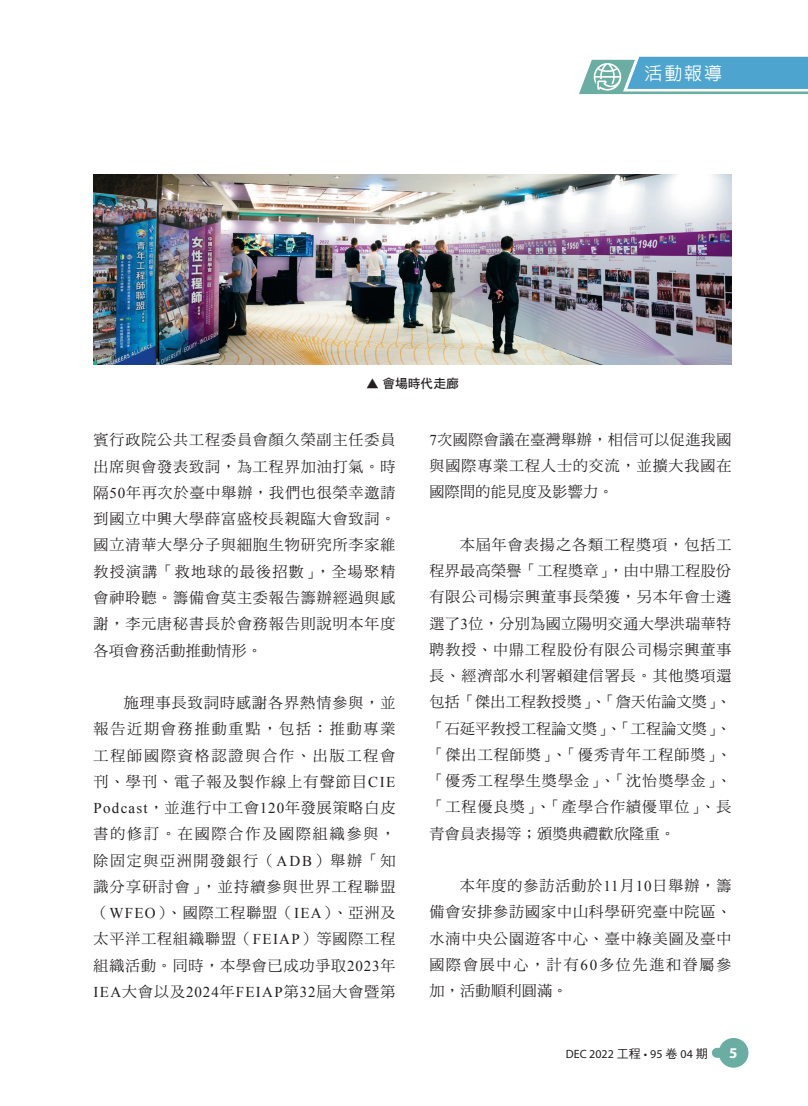
<style>
.page{position:relative;width:808px;height:1106px;background:#fff}
.page>*{position:absolute;margin:0;border:0;box-sizing:border-box;transform-origin:0 0}
.t1{font:500 18px "AR Hei B5";color:#fff}
.t2{font:15px/26.2px "DF Ming Std W5";letter-spacing:.06em;color:#231f20;text-align:justify}
.t3{font:15px "Times New Roman";letter-spacing:.09em;color:#231f20}
.t4{font:700 15px "Myriad Pro";color:#fff}
.t5{font:12.75px "DF Hei Std W7";color:#231f20}
.t6{font:12px "Myriad Pro";color:#231f20}
.s1{font-family:"Times New Roman"}
.s2{font-family:"DF Ming Std W5"}
.s3{font-family:"DF Hei Std W5"}
</style>
<div class="page">
<div style="left:719px;top:1037px;width:29px;height:30px;background:#6aada2;border-radius:50%"></div>
<div style="left:712px;top:1047px;width:26px;height:10px;background:#6aada2;border-radius:5px"></div>
<svg style="left:579px;top:57px;width:229px;height:37px;background:#6cb3cd"></svg>
<img style="left:94px;top:174px;width:637px;height:191px">
<p class="t5" style="left:366px;top:377px;width:94px">▲ 會場時代走廊</p>
<p class="t1" style="left:645px;top:64px;width:79px">活動報導</p>
<p class="t2" style="left:94px;top:426px;width:303px">賓行政院公共工程委員會顏久榮副主任委員出席與會發表致詞，為工程界加油打氣。時隔<span class="s1">50</span>年再次於臺中舉辦，我們也很榮幸邀請到國立中興大學薛富盛校長親臨大會致詞。國立清華大學分子與細胞生物研究所李家維教授演講「救地球的最後招數」，全場聚精會神聆聽。籌備會莫主委報告籌辦經過與感謝，李元唐秘書長於會務報告則說明本年度各項會務活動推動情形。</p>
<p class="t2" style="left:94px;top:689px;width:303px;text-indent:30px">施理事長致詞時感謝各界熱情參與，並報告近期會務推動重點，包括：推動專業工程師國際資格認證與合作、出版工程會刊、學刊、電子報及製作線上有聲節目<span class="s1">CIE Podcast</span>，並進行中工會<span class="s1">120</span>年發展策略白皮書的修訂。在國際合作及國際組織參與，除固定與亞洲開發銀行（<span class="s1">ADB</span>）舉辦「知識分享研討會」，並持續參與世界工程聯盟（<span class="s1">WFEO</span>）、國際工程聯盟（<span class="s1">IEA</span>）、亞洲及太平洋工程組織聯盟（<span class="s1">FEIAP</span>）等國際工程組織活動。同時，本學會已成功爭取<span class="s1">2023</span>年</p>
<p class="t3" style="left:94px;top:981px;width:303px">IEA<span class="s2">大會以及</span>2024<span class="s2">年</span>FEIAP<span class="s2">第</span>32<span class="s2">屆大會暨第</span></p>
<p class="t2" style="left:429px;top:426px;width:303px"><span class="s1">7</span>次國際會議在臺灣舉辦，相信可以促進我國與國際專業工程人士的交流，並擴大我國在國際間的能見度及影響力。</p>
<p class="t2" style="left:429px;top:531px;width:303px;text-indent:30px">本屆年會表揚之各類工程獎項，包括工程界最高榮譽「工程獎章」，由中鼎工程股份有限公司楊宗興董事長榮獲，另本年會士遴選了<span class="s1">3</span>位，分別為國立陽明交通大學洪瑞華特聘教授、中鼎工程股份有限公司楊宗興董事長、經濟部水利署賴建信署長。其他獎項還包括「傑出工程教授獎」、「詹天佑論文獎」、「石延平教授工程論文獎」、「工程論文獎」、「傑出工程師獎」、「優秀青年工程師獎」、「優秀工程學生獎學金」、「沈怡獎學金」、「工程優良獎」、「產學合作績優單位」、長青會員表揚等；頒獎典禮歡欣隆重。</p>
<p class="t2" style="left:429px;top:872px;width:303px;text-indent:30px">本年度的參訪活動於<span class="s1">11</span>月<span class="s1">10</span>日舉辦，籌備會安排參訪國家中山科學研究臺中院區、水湳中央公園遊客中心、臺中綠美圖及臺中國際會展中心，計有<span class="s1">60</span>多位先進和眷屬參加，活動順利圓滿。</p>
<p class="t6" style="left:566px;top:1046px;width:144px">DEC 2022 <span class="s3">工程</span> • 95 <span class="s3">卷</span> 04 <span class="s3">期</span></p>
<p class="t4" style="left:729px;top:1043px;width:10px">5</p>
</div>
